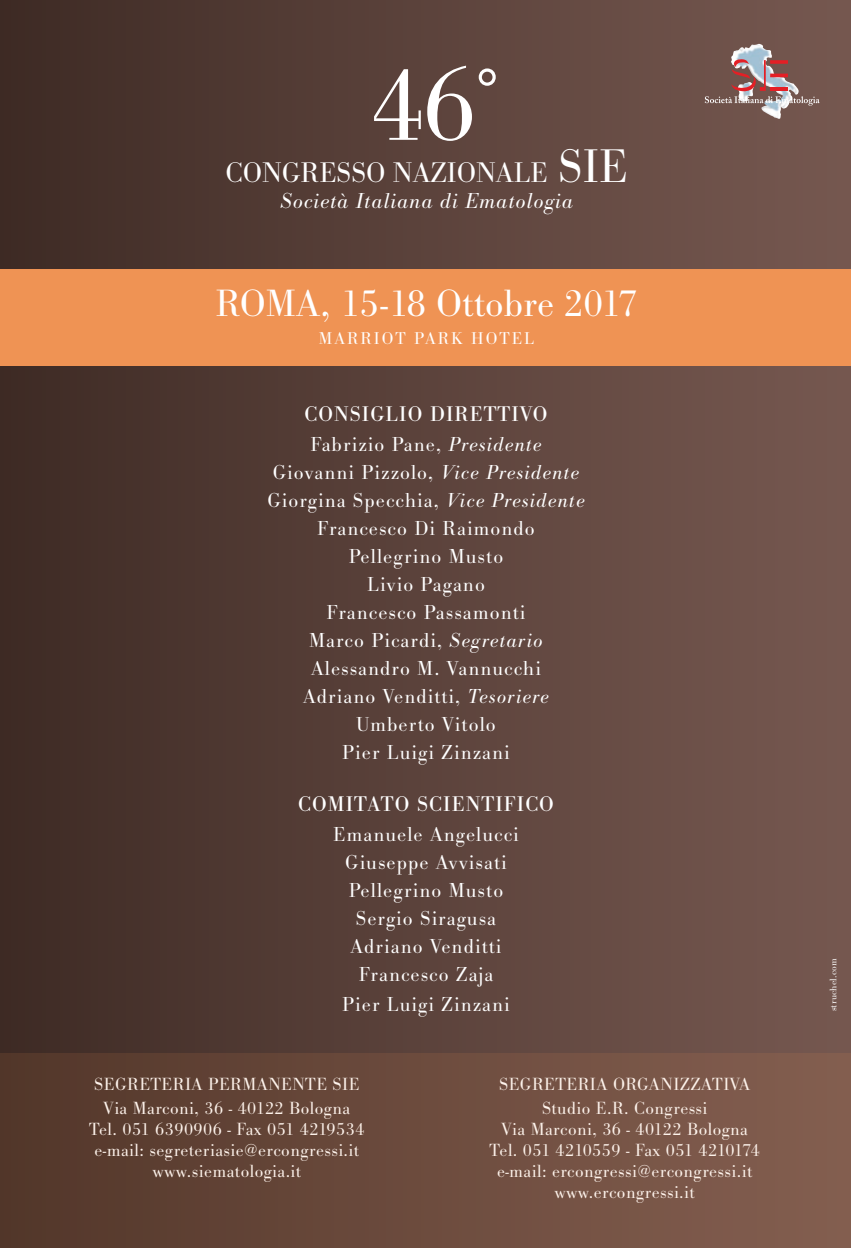
<style>
.page{position:relative;width:851px;height:1248px;background:#fff}
.page>*{position:absolute;margin:0;border:0;box-sizing:border-box;transform-origin:0 0}
.t1{font:300 107.8px "Bodoni Antiqua T";color:#fff}
.t2{font:300 39.4px "Bodoni Antiqua T";color:#fff}
.t3{font:300 29.4px "Bodoni Antiqua T";color:#fff}
.t4{font:italic 300 22.4px "Bodoni Antiqua T";letter-spacing:.04em;color:#fff}
.t5{font:22px "Bodoni Antiqua T";letter-spacing:.05em;color:#fff}
.t6{font:300 21px "Bodoni Antiqua T";letter-spacing:.05em;color:#fff}
.t7{font:300 18.2px "Bodoni Antiqua T";letter-spacing:.025em;color:#fff}
.t8{font:300 18.2px "Bodoni Antiqua T";letter-spacing:-.02em;color:#fff}
.t9{font:300 17.8px "Bodoni Antiqua T";letter-spacing:.11em;color:#fff}
.t10{font:300 10px "Bodoni Antiqua T";letter-spacing:.025em;color:#fff}
.s1{font-size:49px}
.s2{font-style:italic}
</style>
<div class="page">
<div style="left:0;top:0;width:850px;height:1247px;background:linear-gradient(to right,#3f2b25,#775951)"></div>
<div style="left:0;top:269px;width:850px;height:97px;background:#ef9354"></div>
<img style="left:730px;top:44px;width:68px;height:75px">
<svg style="left:704px;top:59px;width:115px;height:47px;background:#91716e"></svg>
<div style="left:0;top:1053px;width:850px;height:194px;background:linear-gradient(to right,#53372a,#855f51)"></div>
<p class="t1" style="left:371px;top:41px;width:129px">46<sup>°</sup></p>
<p class="t3" style="left:225px;top:155px;width:403px">CONGRESSO NAZIONALE <span class="s1">SIE</span></p>
<p class="t4" style="left:280px;top:187px;width:294px">Società Italiana di Ematologia</p>
<p class="t2" style="left:215px;top:279px;width:423px">ROMA, 15-18 Ottobre 2017</p>
<p class="t9" style="left:319px;top:327px;width:217px">MARRIOT PARK HOTEL</p>
<p class="t5" style="left:304px;top:400px;width:244px">CONSIGLIO DIRETTIVO</p>
<p class="t6" style="left:310px;top:431px;width:232px">Fabrizio Pane, <span class="s2">Presidente</span></p>
<p class="t6" style="left:273px;top:459px;width:307px">Giovanni Pizzolo, <span class="s2">Vice Presidente</span></p>
<p class="t6" style="left:267px;top:487px;width:318px">Giorgina Specchia, <span class="s2">Vice Presidente</span></p>
<p class="t6" style="left:317px;top:515px;width:219px">Francesco Di Raimondo</p>
<p class="t6" style="left:348px;top:543px;width:156px">Pellegrino Musto</p>
<p class="t6" style="left:367px;top:571px;width:119px">Livio Pagano</p>
<p class="t6" style="left:326px;top:599px;width:200px">Francesco Passamonti</p>
<p class="t6" style="left:309px;top:627px;width:235px">Marco Picardi, <span class="s2">Segretario</span></p>
<p class="t6" style="left:311px;top:655px;width:231px">Alessandro M. Vannucchi</p>
<p class="t6" style="left:303px;top:683px;width:247px">Adriano Venditti, <span class="s2">Tesoriere</span></p>
<p class="t6" style="left:356px;top:711px;width:141px">Umberto Vitolo</p>
<p class="t6" style="left:342px;top:739px;width:169px">Pier Luigi Zinzani</p>
<p class="t5" style="left:298px;top:790px;width:257px">COMITATO SCIENTIFICO</p>
<p class="t6" style="left:333px;top:821px;width:187px">Emanuele Angelucci</p>
<p class="t6" style="left:345px;top:849px;width:163px">Giuseppe Avvisati</p>
<p class="t6" style="left:348px;top:877px;width:156px">Pellegrino Musto</p>
<p class="t6" style="left:356px;top:905px;width:142px">Sergio Siragusa</p>
<p class="t6" style="left:350px;top:933px;width:152px">Adriano Venditti</p>
<p class="t6" style="left:358px;top:961px;width:136px">Francesco Zaja</p>
<p class="t6" style="left:342px;top:991px;width:169px">Pier Luigi Zinzani</p>
<p class="t7" style="left:94px;top:1073px;width:267px">SEGRETERIA PERMANENTE SIE</p>
<p class="t7" style="left:104px;top:1097px;width:248px">Via Marconi, 36 - 40122 Bologna</p>
<p class="t7" style="left:89px;top:1118px;width:277px">Tel. 051 6390906 - Fax 051 4219534</p>
<p class="t7" style="left:94px;top:1139px;width:266px">e-mail: segreteriasie@ercongressi.it</p>
<p class="t7" style="left:152px;top:1160px;width:150px">www.siematologia.it</p>
<p class="t7" style="left:499px;top:1073px;width:252px">SEGRETERIA ORGANIZZATIVA</p>
<p class="t7" style="left:542px;top:1097px;width:167px">Studio E.R. Congressi</p>
<p class="t7" style="left:501px;top:1118px;width:248px">Via Marconi, 36 - 40122 Bologna</p>
<p class="t8" style="left:489px;top:1138px;width:272px">Tel. 051 4210559 - Fax 051 4210174</p>
<p class="t7" style="left:497px;top:1159px;width:257px">e-mail: ercongressi@ercongressi.it</p>
<p class="t7" style="left:554px;top:1180px;width:142px">www.ercongressi.it</p>
<p class="t10" style="left:827px;top:1011px;width:54px;rotate:-90deg">struchel.com</p>
</div>
